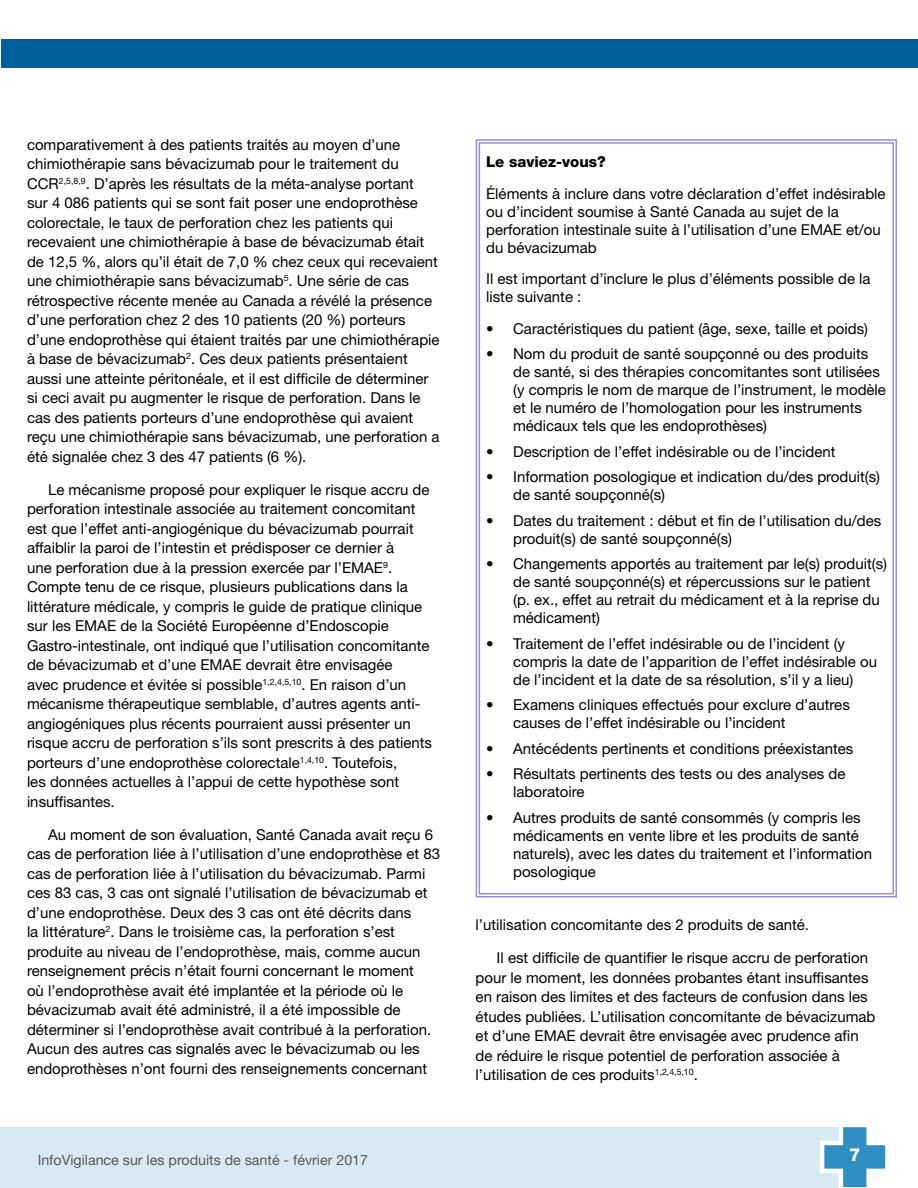
<style>
.page{position:relative;width:918px;height:1188px;background:#fff}
.page>*{position:absolute;margin:0;border:0;box-sizing:border-box;transform-origin:0 0}
.t1{font:800 18px "Helvetica Neue LT Std";color:#fff}
.Text_-_Body{font:15px/19.5px "Helvetica Neue LT Std";color:#000}
.Key_Points_-_Bullets{font:15px/18px "Helvetica Neue LT Std";color:#000}
.Recap_-_Product{font:800 15px "Helvetica Neue LT Std";color:#000}
.t2{font:14.25px "Helvetica Neue LT Std";color:#58595b}
</style>
<div class="page">
<div style="left:1px;top:1127px;width:854px;height:61px;background:#d7eaf3"></div>
<hr style="left:0;top:1127px;width:1px;height:61px;background:#d7eaf3">
<svg style="left:820px;top:1127px;width:66px;height:61px"></svg>
<div style="left:1px;top:39px;width:917px;height:29px;background:#00609c"></div>
<svg style="left:475px;top:139px;width:422px;height:759px"></svg>
<p class="Text_-_Body" style="left:27px;top:135px;width:414px">comparativement à des patients traités au moyen d’une chimiothérapie sans bévacizumab pour le traitement du CCR<sup>2,5,8,9</sup>. D’après les résultats de la méta-analyse portant<br>sur 4 086 patients qui se sont fait poser une endoprothèse colorectale, le taux de perforation chez les patients qui recevaient une chimiothérapie à base de bévacizumab était de 12,5 %, alors qu’il était de 7,0 % chez ceux qui recevaient une chimiothérapie sans bévacizumab<sup>5</sup>. Une série de cas rétrospective récente menée au Canada a révélé la présence d’une perforation chez 2 des 10 patients (20 %) porteurs d’une endoprothèse qui étaient traités par une chimiothérapie à base de bévacizumab<sup>2</sup>. Ces deux patients présentaient aussi une atteinte péritonéale, et il est difficile de déterminer si ceci avait pu augmenter le risque de perforation. Dans le cas des patients porteurs d’une endoprothèse qui avaient reçu une chimiothérapie sans bévacizumab, une perforation a été signalée chez 3 des 47 patients (6 %).</p>
<p class="Text_-_Body" style="left:27px;top:480px;width:407px;text-indent:21px">Le mécanisme proposé pour expliquer le risque accru de perforation intestinale associée au traitement concomitant est que l’effet anti-angiogénique du bévacizumab pourrait affaiblir la paroi de l’intestin et prédisposer ce dernier à<br>une perforation due à la pression exercée par l’EMAE<sup>9</sup>.<br>Compte tenu de ce risque, plusieurs publications dans la littérature médicale, y compris le guide de pratique clinique sur les EMAE de la Société Européenne d’Endoscopie Gastro-intestinale, ont indiqué que l’utilisation concomitante de bévacizumab et d’une EMAE devrait être envisagée<br>avec prudence et évitée si possible<sup>1,2,4,5,10</sup>. En raison d’un mécanisme thérapeutique semblable, d’autres agents anti&shy;angiogéniques plus récents pourraient aussi présenter un risque accru de perforation s’ils sont prescrits à des patients porteurs d’une endoprothèse colorectale<sup>1,4,10</sup>. Toutefois,<br>les données actuelles à l’appui de cette hypothèse sont insuffisantes.</p>
<p class="Text_-_Body" style="left:27px;top:825px;width:415px;text-indent:21px">Au moment de son évaluation, Santé Canada avait reçu 6 cas de perforation liée à l’utilisation d’une endoprothèse et 83 cas de perforation liée à l’utilisation du bévacizumab. Parmi ces 83 cas, 3 cas ont signalé l’utilisation de bévacizumab et d’une endoprothèse. Deux des 3 cas ont été décrits dans<br>la littérature<sup>2</sup>. Dans le troisième cas, la perforation s’est produite au niveau de l’endoprothèse, mais, comme aucun renseignement précis n’était fourni concernant le moment<br>où l’endoprothèse avait été implantée et la période où le bévacizumab avait été administré, il a été impossible de déterminer si l’endoprothèse avait contribué à la perforation.<br>Aucun des autres cas signalés avec le bévacizumab ou les endoprothèses n’ont fourni des renseignements concernant</p>
<p class="Recap_-_Product" style="left:486px;top:153px;width:121px">Le saviez-vous?</p>
<p class="Key_Points_-_Bullets" style="left:486px;top:184px;width:401px">Éléments à inclure dans votre déclaration d’effet indésirable ou d’incident soumise à Santé Canada au sujet de la perforation intestinale suite à l’utilisation d’une EMAE et/ou du bévacizumab</p>
<p class="Key_Points_-_Bullets" style="left:486px;top:270px;width:386px">Il est important d’inclure le plus d’éléments possible de la liste suivante :</p>
<p class="Text_-_Body" style="left:486px;top:318px;width:384px">• Caractéristiques du patient (âge, sexe, taille et poids)</p>
<p class="Text_-_Body" style="left:513px;top:345px;width:374px;line-height:18px;text-indent:-27px">• Nom du produit de santé soupçonné ou des produits de santé, si des thérapies concomitantes sont utilisées (y compris le nom de marque de l’instrument, le modèle et le numéro de l’homologation pour les instruments médicaux tels que les endoprothèses)</p>
<p class="Text_-_Body" style="left:486px;top:441px;width:351px">• Description de l’effet indésirable ou de l’incident</p>
<p class="Text_-_Body" style="left:513px;top:468px;width:369px;line-height:18px;text-indent:-27px">• Information posologique et indication du/des produit(s) de santé soupçonné(s)</p>
<p class="Text_-_Body" style="left:513px;top:511px;width:370px;line-height:18px;text-indent:-27px">• Dates du traitement : début et fin de l’utilisation du/des produit(s) de santé soupçonné(s)</p>
<p class="Text_-_Body" style="left:513px;top:555px;width:375px;line-height:18px;text-indent:-27px">• Changements apportés au traitement par le(s) produit(s) de santé soupçonné(s) et répercussions sur le patient (p. ex., effet au retrait du médicament et à la reprise du médicament)</p>
<p class="Text_-_Body" style="left:513px;top:634px;width:365px;line-height:18px;text-indent:-27px">• Traitement de l’effet indésirable ou de l’incident (y compris la date de l’apparition de l’effet indésirable ou de l’incident et la date de sa résolution, s’il y a lieu)</p>
<p class="Text_-_Body" style="left:513px;top:696px;width:338px;line-height:18px;text-indent:-27px">• Examens cliniques effectués pour exclure d’autres causes de l’effet indésirable ou l’incident</p>
<p class="Text_-_Body" style="left:486px;top:738px;width:369px">• Antécédents pertinents et conditions préexistantes</p>
<p class="Text_-_Body" style="left:513px;top:765px;width:334px;line-height:18px;text-indent:-27px">• Résultats pertinents des tests ou des analyses de laboratoire</p>
<p class="Text_-_Body" style="left:513px;top:808px;width:360px;line-height:18px;text-indent:-27px">• Autres produits de santé consommés (y compris les médicaments en vente libre et les produits de santé naturels), avec les dates du traitement et l’information posologique</p>
<p class="Text_-_Body" style="left:476px;top:915px;width:335px">l’utilisation concomitante des 2 produits de santé.</p>
<p class="Text_-_Body" style="left:476px;top:948px;width:401px;text-indent:21px">Il est difficile de quantifier le risque accru de perforation pour le moment, les données probantes étant insuffisantes en raison des limites et des facteurs de confusion dans les études publiées. L’utilisation concomitante de bévacizumab et d’une EMAE devrait être envisagée avec prudence afin de réduire le risque potentiel de perforation associée à l’utilisation de ces produits<sup>1,2,4,5,10</sup>.</p>
<p class="t2" style="left:38px;top:1152px;width:332px">InfoVigilance sur les produits de santé - février 2017</p>
<p class="t1" style="left:849px;top:1144px;width:13px">7</p>
</div>
